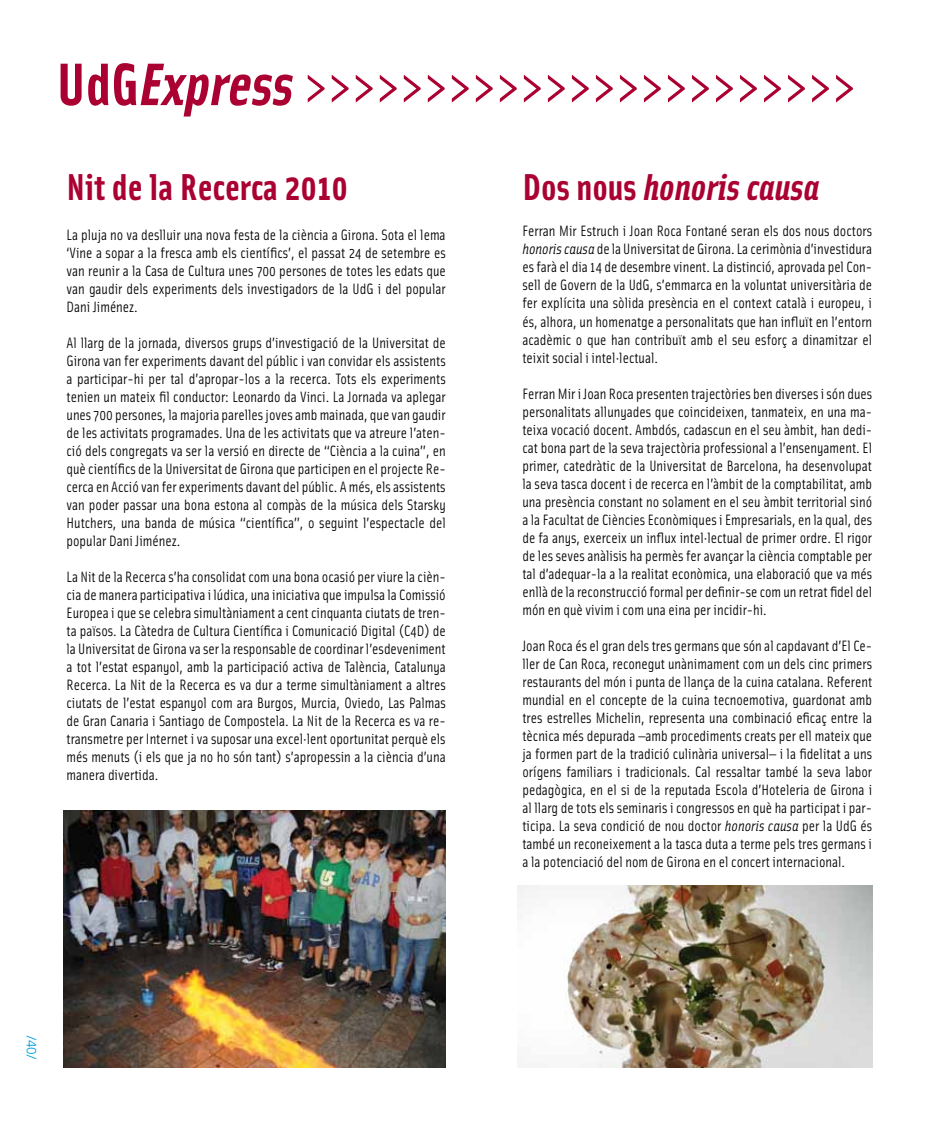
<style>
.page{position:relative;width:936px;height:1132px;background:#fff}
.page>*{position:absolute;margin:0;border:0;box-sizing:border-box;transform-origin:0 0}
.t1{font:italic 700 37.5px "Solex";color:#aa0132}
.t2{font:700 37.5px "Solex";color:#aa0132}
.t3{font:15px/18px "Solex";color:#000;text-align:justify}
.t4{font:300 13.5px "Frutiger LT";color:#009ee0}
.s1{font-style:normal}
.s2{font-style:italic}
</style>
<div class="page">
<svg style="left:61px;top:63px;width:791px;height:53px"></svg>
<img style="left:64px;top:810px;width:382px;height:256px">
<img style="left:517px;top:885px;width:355px;height:181px">
<h1 class="t2" style="left:67px;top:163px;width:283px">Nit de la Recerca 2010</h1>
<p class="t3" style="left:67px;top:225px;width:381px">La pluja no va deslluir una nova festa de la ciència a Girona. Sota el lema ‘Vine a sopar a la fresca amb els científics’, el passat 24 de setembre es van reunir a la Casa de Cultura unes 700 persones de totes les edats que van gaudir dels experiments dels investigadors de la UdG i del popular Dani Jiménez.</p>
<p class="t3" style="left:67px;top:333px;width:381px">Al llarg de la jornada, diversos grups d’investigació de la Universitat de Girona van fer experiments davant del públic i van convidar els assistents a participar-hi per tal d’apropar-los a la recerca. Tots els experiments tenien un mateix fil conductor: Leonardo da Vinci. La Jornada va aplegar unes 700 persones, la majoria parelles joves amb mainada, que van gaudir de les activitats programades. Una de les activitats que va atreure l’aten&shy;ció dels congregats va ser la versió en directe de “Ciència a la cuina”, en què científics de la Universitat de Girona que participen en el projecte Re&shy;cerca en Acció van fer experiments davant del públic. A més, els assistents van poder passar una bona estona al compàs de la música dels Starsky Hutchers, una banda de música “científica”, o seguint l’espectacle del popular Dani Jiménez.</p>
<p class="t3" style="left:67px;top:567px;width:381px">La Nit de la Recerca s’ha consolidat com una bona ocasió per viure la cièn&shy;cia de manera participativa i lúdica, una iniciativa que impulsa la Comissió Europea i que se celebra simultàniament a cent cinquanta ciutats de tren&shy;ta països. La Càtedra de Cultura Científica i Comunicació Digital (C4D) de la Universitat de Girona va ser la responsable de coordinar l’esdeveniment a tot l’estat espanyol, amb la participació activa de Talència, Catalunya Recerca. La Nit de la Recerca es va dur a terme simultàniament a altres ciutats de l’estat espanyol com ara Burgos, Murcia, Oviedo, Las Palmas de Gran Canaria i Santiago de Compostela. La Nit de la Recerca es va re&shy;transmetre per Internet i va suposar una excel·lent oportunitat perquè els més menuts (i els que ja no ho són tant) s’apropessin a la ciència d’una manera divertida.</p>
<p class="t4" style="left:39px;top:1035px;width:25px;rotate:90deg">/40/</p>
<h1 class="t1" style="left:522px;top:163px;width:298px"><span class="s1">Dos nous</span> honoris causa</h1>
<p class="t3" style="left:522px;top:221px;width:351px">Ferran Mir Estruch i Joan Roca Fontané seran els dos nous doctors <span class="s2">honoris causa</span> de la Universitat de Girona. La cerimònia d’investidura es farà el dia 14 de desembre vinent. La distinció, aprovada pel Con&shy;sell de Govern de la UdG, s’emmarca en la voluntat universitària de fer explícita una sòlida presència en el context català i europeu, i és, alhora, un homenatge a personalitats que han influït en l’entorn acadèmic o que han contribuït amb el seu esforç a dinamitzar el teixit social i intel·lectual.</p>
<p class="t3" style="left:522px;top:383px;width:351px">Ferran Mir i Joan Roca presenten trajectòries ben diverses i són dues personalitats allunyades que coincideixen, tanmateix, en una ma&shy;teixa vocació docent. Ambdós, cadascun en el seu àmbit, han dedi&shy;cat bona part de la seva trajectòria professional a l’ensenyament. El primer, catedràtic de la Universitat de Barcelona, ha desenvolupat la seva tasca docent i de recerca en l’àmbit de la comptabilitat, amb una presència constant no solament en el seu àmbit territorial sinó a la Facultat de Ciències Econòmiques i Empresarials, en la qual, des de fa anys, exerceix un influx intel·lectual de primer ordre. El rigor de les seves anàlisis ha permès fer avançar la ciència comptable per tal d’adequar-la a la realitat econòmica, una elaboració que va més enllà de la reconstrucció formal per definir-se com un retrat fidel del món en què vivim i com una eina per incidir-hi.</p>
<p class="t3" style="left:522px;top:635px;width:351px">Joan Roca és el gran dels tres germans que són al capdavant d’El Ce&shy;ller de Can Roca, reconegut unànimament com un dels cinc primers restaurants del món i punta de llança de la cuina catalana. Referent mundial en el concepte de la cuina tecnoemotiva, guardonat amb tres estrelles Michelin, representa una combinació eficaç entre la tècnica més depurada —amb procediments creats per ell mateix que ja formen part de la tradició culinària universal— i la fidelitat a uns orígens familiars i tradicionals. Cal ressaltar també la seva labor pedagògica, en el si de la reputada Escola d’Hoteleria de Girona i al llarg de tots els seminaris i congressos en què ha participat i par&shy;ticipa. La seva condició de nou doctor <span class="s2">honoris causa</span> per la UdG és també un reconeixement a la tasca duta a terme pels tres germans i a la potenciació del nom de Girona en el concert internacional.</p>
</div>
